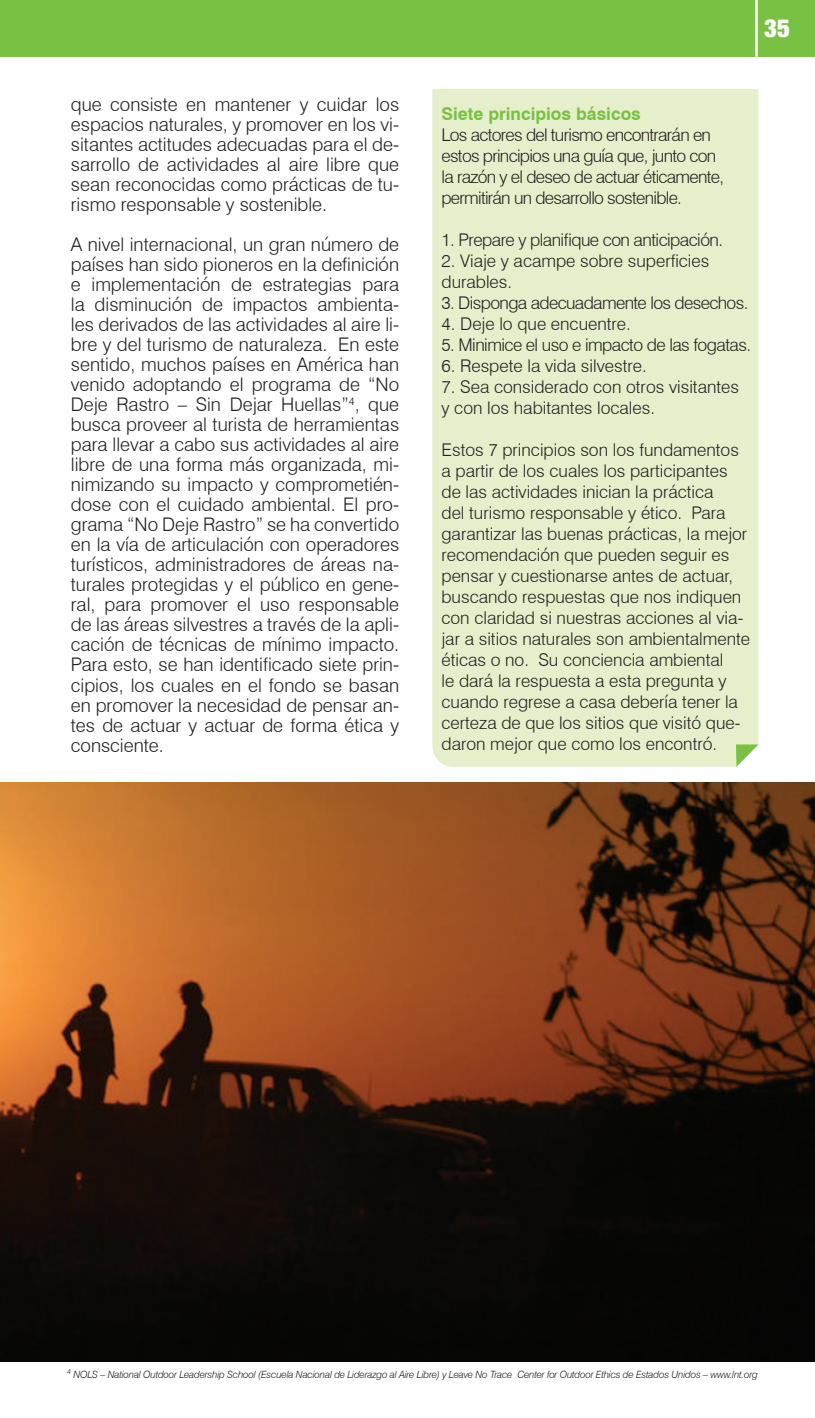
<style>
.page{position:relative;width:815px;height:1418px;background:#fff}
.page>*{position:absolute;margin:0;border:0;box-sizing:border-box;transform-origin:0 0}
.t1{font:900 condensed 25px "Helvetica Neue";color:#fff}
.t2{font:300 18.75px/20px "Swiss 721 BT";color:#231f20;text-align:justify}
.t3{font:300 17.5px/21px "Swiss 721 BT";color:#231f20}
.t4{font:300 17.5px/21px "Swiss 721 BT";letter-spacing:-.04em;color:#231f20}
.t5{font:300 17.5px "Swiss 721 BT";letter-spacing:-.03em;color:#231f20}
.t6{font:300 17.5px "Swiss 721 BT";letter-spacing:-.035em;color:#231f20}
.t7{font:700 17.5px "Swiss 721 BT";color:#79c142}
.t8{font:italic 300 10px "Swiss 721 BT";letter-spacing:-.02em;color:#231f20}
</style>
<div class="page">
<div style="left:0;top:0;width:815px;height:57px;background:#79c142"></div>
<hr style="left:755px;top:0;width:3px;height:57px;background:#fff">
<div style="left:432px;top:90px;width:326px;height:677px;background:#e5efcb"></div>
<svg style="left:736px;top:744px;width:22px;height:23px"></svg>
<img style="left:0;top:782px;width:815px;height:579px">
<p class="t2" style="left:71px;top:94px;width:330px">que consiste en mantener y cuidar los espacios naturales, y promover en los vi&shy;sitantes actitudes adecuadas para el de&shy;sarrollo de actividades al aire libre que sean reconocidas como prácticas de tu&shy;rismo responsable y sostenible.</p>
<p class="t2" style="left:71px;top:234px;width:330px">A nivel internacional, un gran número de países han sido pioneros en la definición e implementación de estrategias para la disminución de impactos ambienta&shy;les derivados de las actividades al aire li&shy;bre y del turismo de naturaleza. En este sentido, muchos países en América han venido adoptando el programa de “No Deje Rastro – Sin Dejar Huellas”<sup>4</sup>, que busca proveer al turista de herramientas para llevar a cabo sus actividades al aire libre de una forma más organizada, mi&shy;nimizando su impacto y comprometién&shy;dose con el cuidado ambiental. El pro&shy;grama “No Deje Rastro” se ha convertido en la vía de articulación con operadores turísticos, administradores de áreas na&shy;turales protegidas y el público en gene&shy;ral, para promover el uso responsable de las áreas silvestres a través de la apli&shy;cación de técnicas de mínimo impacto.<br>Para esto, se han identificado siete prin&shy;cipios, los cuales en el fondo se basan en promover la necesidad de pensar an&shy;tes de actuar y actuar de forma ética y consciente.</p>
<h1 class="t1" style="left:764px;top:13px;width:28px">35</h1>
<p class="t7" style="left:441px;top:101px;width:201px">Siete principios básicos</p>
<p class="t4" style="left:441px;top:124px;width:284px">Los actores del turismo encontrarán en estos principios una guía que, junto con la razón y el deseo de actuar éticamente, permitirán un desarrollo sostenible.</p>
<p class="t5" style="left:441px;top:229px;width:283px">1. Prepare y planifique con anticipación.</p>
<p class="t3" style="left:441px;top:250px;width:269px">2. Viaje y acampe sobre superficies durables.</p>
<p class="t6" style="left:441px;top:292px;width:308px">3. Disponga adecuadamente los desechos.</p>
<p class="t3" style="left:441px;top:313px;width:191px">4. Deje lo que encuentre.</p>
<p class="t5" style="left:441px;top:334px;width:311px">5. Minimice el uso e impacto de las fogatas.</p>
<p class="t3" style="left:441px;top:355px;width:207px">6. Respete la vida silvestre.</p>
<p class="t3" style="left:441px;top:376px;width:299px">7. Sea considerado con otros visitantes y con los habitantes locales.</p>
<p class="t3" style="left:441px;top:439px;width:310px">Estos 7 principios son los fundamentos a partir de los cuales los participantes de las actividades inician la práctica<br>del turismo responsable y ético. Para garantizar las buenas prácticas, la mejor recomendación que pueden seguir es pensar y cuestionarse antes de actuar, buscando respuestas que nos indiquen con claridad si nuestras acciones al via&shy;jar a sitios naturales son ambientalmente éticas o no. Su conciencia ambiental<br>le dará la respuesta a esta pregunta y cuando regrese a casa debería tener la certeza de que los sitios que visitó que&shy;daron mejor que como los encontró.</p>
<p class="t8" style="left:67px;top:1368px;width:692px"><sup>4</sup> NOLS – National Outdoor Leadership School (Escuela Nacional de Liderazgo al Aire Libre) y Leave No Trace Center for Outdoor Ethics de Estados Unidos – www.lnt.org</p>
</div>
